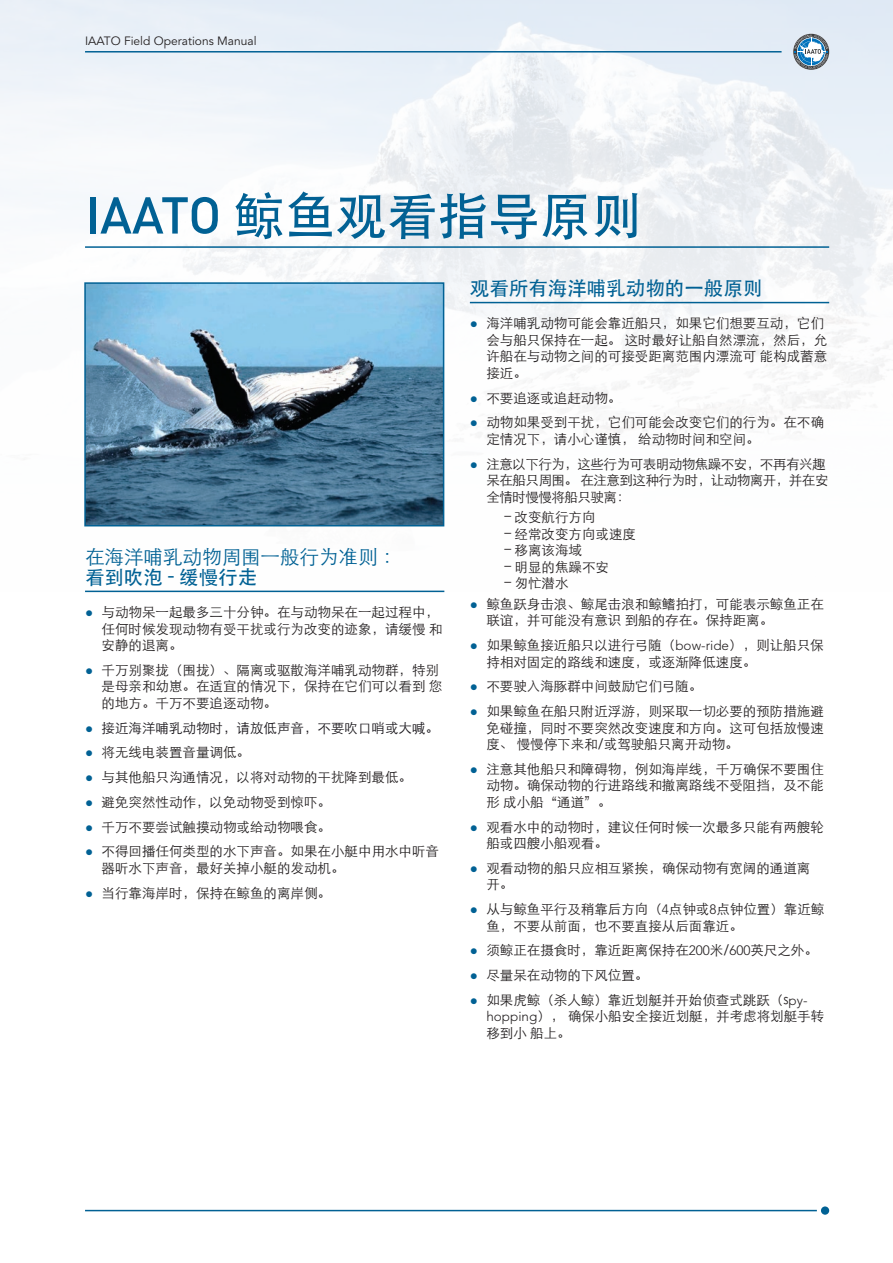
<style>
.page{position:relative;width:893px;height:1263px;background:#fff}
.page>*{position:absolute;margin:0;border:0;box-sizing:border-box;transform-origin:0 0}
.t1{font:500 51px "ST Heiti SC";color:#016194}
.t2{font:500 19.5px "ST Heiti SC";color:#016194}
.t3{font:300 19.5px "ST Heiti SC";color:#016194}
.t4{font:300 13.5px/16.5px "ST Heiti SC";color:#231f20}
.t5{font:300 13.5px/16.5px "ST Heiti SC";letter-spacing:-.035em;color:#231f20}
.t6{font:300 13.5px "ST Heiti SC";color:#171419}
.t7{font:12px "Avenir LT Std";color:#231f20}
.s1{font-family:"DIN"}
.s2{font-family:"Arial";font-weight:400;color:#016194}
.s3{font-family:"Avenir LT Std"}
</style>
<div class="page">
<hr style="left:85px;top:1210px;width:732px;height:1px;background:#016194">
<div style="left:821px;top:1206px;width:8px;height:9px;background:#016194;border-radius:50%"></div>
<hr style="left:85px;top:51px;width:697px;height:2px;background:#016194">
<svg style="left:793px;top:34px;width:36px;height:36px"></svg>
<svg style="left:794px;top:35px;width:34px;height:34px"></svg>
<hr style="left:85px;top:246px;width:744px;height:2px;background:#016194">
<hr style="left:85px;top:591px;width:359px;height:1px;background:#016194">
<hr style="left:470px;top:302px;width:359px;height:1px;background:#016194">
<img style="left:87px;top:285px;width:354px;height:238px">
<div style="left:84px;top:282px;width:360px;height:244px;border:2px solid #016194"></div>
<p class="t7" style="left:85px;top:34px;width:173px">IAATO Field Operations Manual</p>
<h1 class="t1" style="left:85px;top:187px;width:558px"><span class="s1">IAATO</span> 鲸鱼观看指导原则</h1>
<h2 class="t3" style="left:85px;top:540px;width:318px">在海洋哺乳动物周围一般行为准则 ：</h2>
<h2 class="t2" style="left:85px;top:566px;width:174px">看到吹泡 - 缓慢行走</h2>
<p class="t4" style="left:102px;top:603px;width:342px;text-indent:-16px"><span class="s2">●</span> 与动物呆一起最多三十分钟。在与动物呆在一起过程中，任何时候发现动物有受干扰或行为改变的迹象，请缓慢 和安静的退离。</p>
<p class="t4" style="left:102px;top:660px;width:342px;text-indent:-16px"><span class="s2">●</span> 千万别聚拢（围拢）、隔离或驱散海洋哺乳动物群，特别是母亲和幼崽。在适宜的情况下，保持在它们可以看到 您的地方。千万不要追逐动物。</p>
<p class="t6" style="left:85px;top:716px;width:355px"><span class="s2">●</span> 接近海洋哺乳动物时，请放低声音，不要吹口哨或大喊。</p>
<p class="t4" style="left:85px;top:743px;width:166px"><span class="s2">●</span> 将无线电装置音量调低。</p>
<p class="t4" style="left:85px;top:768px;width:328px"><span class="s2">●</span> 与其他船只沟通情况，以将对动物的干扰降到最低。</p>
<p class="t4" style="left:85px;top:792px;width:247px"><span class="s2">●</span> 避免突然性动作，以免动物受到惊吓。</p>
<p class="t4" style="left:85px;top:817px;width:247px"><span class="s2">●</span> 千万不要尝试触摸动物或给动物喂食。</p>
<p class="t4" style="left:102px;top:842px;width:339px;text-indent:-16px"><span class="s2">●</span> 不得回播任何类型的水下声音。如果在小艇中用水中听音器听水下声音，最好关掉小艇的发动机。</p>
<p class="t4" style="left:85px;top:883px;width:247px"><span class="s2">●</span> 当行靠海岸时，保持在鲸鱼的离岸侧。</p>
<h2 class="t2" style="left:470px;top:278px;width:294px">观看所有海洋哺乳动物的一般原则</h2>
<p class="t4" style="left:486px;top:314px;width:342px;text-indent:-16px"><span class="s2">●</span> 海洋哺乳动物可能会靠近船只，如果它们想要互动，它们会与船只保持在一起。 这时最好让船自然漂流，然后，允许船在与动物之间的可接受距离范围内漂流可 能构成蓄意接近。</p>
<p class="t4" style="left:470px;top:388px;width:153px"><span class="s2">●</span> 不要追逐或追赶动物。</p>
<p class="t4" style="left:486px;top:413px;width:339px;text-indent:-16px"><span class="s2">●</span> 动物如果受到干扰，它们可能会改变它们的行为。在不确定情况下，请小心谨慎， 给动物时间和空间。</p>
<p class="t5" style="left:486px;top:454px;width:344px;text-indent:-16px"><span class="s2">●</span> 注意以下行为，这些行为可表明动物焦躁不安，不再有兴趣呆在船只周围。 在注意到这种行为时，让动物离开，并在安全情时慢慢将船只驶离：</p>
<p class="t4" style="left:504px;top:508px;width:93px">– 改变航行方向</p>
<p class="t4" style="left:504px;top:524px;width:133px">– 经常改变方向或速度</p>
<p class="t4" style="left:504px;top:541px;width:79px">– 移离该海域</p>
<p class="t4" style="left:504px;top:557px;width:106px">– 明显的焦躁不安</p>
<p class="t4" style="left:504px;top:574px;width:66px">– 匆忙潜水</p>
<p class="t4" style="left:486px;top:594px;width:339px;text-indent:-16px"><span class="s2">●</span> 鲸鱼跃身击浪、鲸尾击浪和鲸鳍拍打，可能表示鲸鱼正在联谊，并可能没有意识 到船的存在。保持距离。</p>
<p class="t4" style="left:486px;top:636px;width:339px;text-indent:-16px"><span class="s2">●</span> 如果鲸鱼接近船只以进行弓随（<span class="s3">bow-ride</span>），则让船只保持相对固定的路线和速度，或逐渐降低速度。</p>
<p class="t4" style="left:470px;top:677px;width:234px"><span class="s2">●</span> 不要驶入海豚群中间鼓励它们弓随。</p>
<p class="t4" style="left:486px;top:702px;width:339px;text-align:justify;text-indent:-16px"><span class="s2">●</span> 如果鲸鱼在船只附近浮游，则采取一切必要的预防措施避免碰撞，同时不要突然改变速度和方向。这可包括放慢速度、 慢慢停下来和/或驾驶船只离开动物。</p>
<p class="t4" style="left:486px;top:759px;width:339px;text-align:justify;text-indent:-16px"><span class="s2">●</span> 注意其他船只和障碍物，例如海岸线，千万确保不要围住动物。确保动物的行进路线和撤离路线不受阻挡，及不能形 成小船“通道”。</p>
<p class="t4" style="left:486px;top:817px;width:339px;text-indent:-16px"><span class="s2">●</span> 观看水中的动物时，建议任何时候一次最多只能有两艘轮船或四艘小船观看。</p>
<p class="t4" style="left:486px;top:858px;width:326px;text-indent:-16px"><span class="s2">●</span> 观看动物的船只应相互紧挨，确保动物有宽阔的通道离开。</p>
<p class="t4" style="left:486px;top:900px;width:340px;text-indent:-16px"><span class="s2">●</span> 从与鲸鱼平行及稍靠后方向（<span class="s3">4</span>点钟或<span class="s3">8</span>点钟位置）靠近鲸鱼，不要从前面，也不要直接从后面靠近。</p>
<p class="t4" style="left:470px;top:941px;width:350px"><span class="s2">●</span> 须鲸正在摄食时，靠近距离保持在<span class="s3">200</span>米/<span class="s3">600</span>英尺之外。</p>
<p class="t4" style="left:470px;top:965px;width:180px"><span class="s2">●</span> 尽量呆在动物的下风位置。</p>
<p class="t4" style="left:486px;top:990px;width:339px;text-indent:-16px"><span class="s2">●</span> 如果虎鲸（杀人鲸）靠近划艇并开始侦查式跳跃（s<span class="s3">py&shy;hopping</span>）， 确保小船安全接近划艇，并考虑将划艇手转移到小 船上。</p>
</div>
